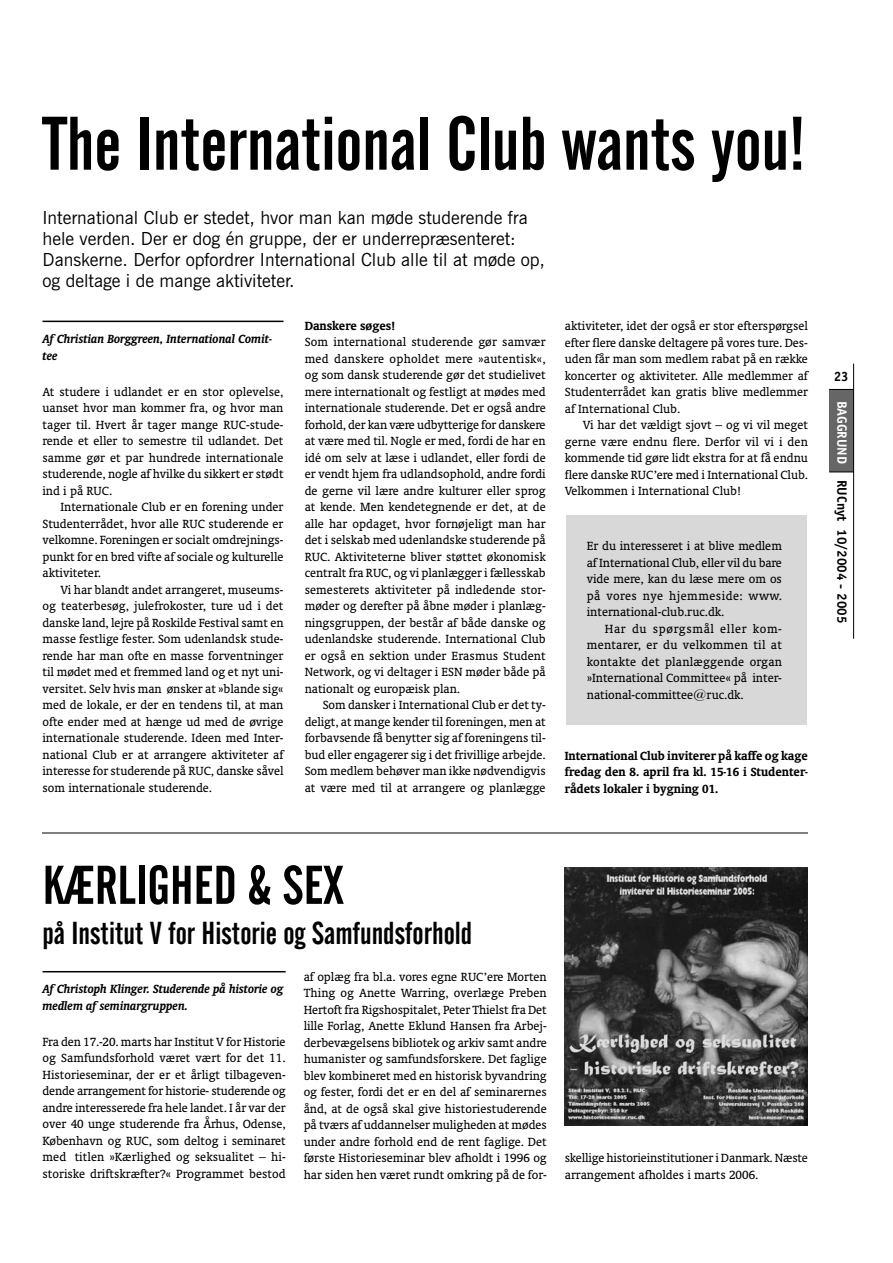
<style>
.page{position:relative;width:893px;height:1263px;background:#fff}
.page>*{position:absolute;margin:0;border:0;box-sizing:border-box;transform-origin:0 0}
.t1{font:75px "Alternate Gothic No 2 BT";color:#000}
.t2{font:54px "Alternate Gothic No 2 BT";color:#000}
.t3{font:31.5px "Alternate Gothic No 2 BT";color:#000}
.t4{font:18px/21px "News Gothic BT";color:#000}
.t5{font:13.5px/16.5px "Oranda BT";color:#000;text-align:justify}
.t6{font:700 13.5px/16.5px "Oranda BT";color:#000;text-align:justify}
.t7{font:italic 700 13.5px/16.5px "Oranda BT";color:#000}
.t8{font:700 13.5px "Officina Sans";color:#000}
.s1{color:#fff}
</style>
<div class="page">
<div style="left:829px;top:389px;width:24px;height:83px;background:#666"></div>
<hr style="left:853px;top:364px;width:1px;height:275px;background:#000">
<svg style="left:829px;top:389px;width:24px;height:1px"></svg>
<svg style="left:829px;top:472px;width:24px;height:1px"></svg>
<hr style="left:43px;top:321px;width:240px;height:1px;background:#000">
<div style="left:566px;top:515px;width:241px;height:209px;background:#d8d8d8"></div>
<hr style="left:43px;top:832px;width:765px;height:2px;background:#7f7f7f">
<img style="left:565px;top:867px;width:243px;height:258px">
<hr style="left:43px;top:971px;width:243px;height:1px;background:#000">
<h1 class="t1" style="left:43px;top:116px;width:764px">The International Club wants you!</h1>
<h3 class="t4" style="left:43px;top:209px;width:504px">International Club er stedet, hvor man kan møde studerende fra hele verden. Der er dog én gruppe, der er underrepræsenteret:<br>Danskerne. Derfor opfordrer International Club alle til at møde op, og deltage i de mange aktiviteter.</h3>
<p class="t7" style="left:43px;top:332px;width:231px">Af Christian Borggreen, International Comit&shy;tee</p>
<p class="t5" style="left:43px;top:384px;width:243px">At studere i udlandet er en stor oplevelse, uanset hvor man kommer fra, og hvor man tager til. Hvert år tager mange RUC-stude&shy;rende et eller to semestre til udlandet. Det samme gør et par hundrede internationale studerende, nogle af hvilke du sikkert er stødt ind i på RUC.</p>
<p class="t5" style="left:43px;top:500px;width:242px;text-indent:18px">Internationale Club er en forening under Studenterrådet, hvor alle RUC studerende er velkomne. Foreningen er socialt omdrejnings&shy;punkt for en bred vifte af sociale og kulturelle aktiviteter.</p>
<p class="t5" style="left:43px;top:582px;width:242px;text-indent:18px">Vi har blandt andet arrangeret, museums&shy;og teaterbesøg, julefrokoster, ture ud i det danske land, lejre på Roskilde Festival samt en masse festlige fester. Som udenlandsk stude&shy;rende har man ofte en masse forventninger til mødet med et fremmed land og et nyt uni&shy;versitet. Selv hvis man ønsker at »blande sig« med de lokale, er der en tendens til, at man ofte ender med at hænge ud med de øvrige internationale studerende. Ideen med Inter&shy;national Club er at arrangere aktiviteter af interesse for studerende på RUC, danske såvel som internationale studerende.</p>
<p class="t6" style="left:305px;top:318px;width:92px">Danskere søges!</p>
<p class="t5" style="left:305px;top:335px;width:242px">Som international studerende gør samvær med danskere opholdet mere »autentisk«, og som dansk studerende gør det studielivet mere internationalt og festligt at mødes med internationale studerende. Det er også andre forhold, der kan være udbytterige for danskere at være med til. Nogle er med, fordi de har en idé om selv at læse i udlandet, eller fordi de er vendt hjem fra udlandsophold, andre fordi de gerne vil lære andre kulturer eller sprog at kende. Men kendetegnende er det, at de alle har opdaget, hvor fornøjeligt man har det i selskab med udenlandske studerende på RUC. Aktiviteterne bliver støttet økonomisk centralt fra RUC, og vi planlægger i fællesskab semesterets aktiviteter på indledende stor&shy;møder og derefter på åbne møder i planlæg&shy;ningsgruppen, der består af både danske og udenlandske studerende. International Club er også en sektion under Erasmus Student Network, og vi deltager i ESN møder både på nationalt og europæisk plan.</p>
<p class="t5" style="left:305px;top:698px;width:242px;text-indent:18px">Som dansker i International Club er det ty&shy;deligt, at mange kender til foreningen, men at forbavsende få benytter sig af foreningens til&shy;bud eller engagerer sig i det frivillige arbejde.<br>Som medlem behøver man ikke nødvendigvis at være med til at arrangere og planlægge</p>
<p class="t5" style="left:565px;top:319px;width:245px">aktiviteter, idet der også er stor efterspørgsel efter flere danske deltagere på vores ture. Des&shy;uden får man som medlem rabat på en række koncerter og aktiviteter. Alle medlemmer af Studenterrådet kan gratis blive medlemmer af International Club.</p>
<p class="t5" style="left:565px;top:418px;width:245px;text-indent:18px">Vi har det vældigt sjovt – og vi vil meget gerne være endnu flere. Derfor vil vi i den kommende tid gøre lidt ekstra for at få endnu flere danske RUC’ere med i International Club.<br>Velkommen i International Club!</p>
<p class="t5" style="left:587px;top:539px;width:197px">Er du interesseret i at blive medlem af International Club, eller vil du bare vide mere, kan du læse mere om os på vores nye hjemmeside: www. international-club.ruc.dk.</p>
<p class="t5" style="left:587px;top:621px;width:197px;text-indent:18px">Har du spørgsmål eller kom&shy;mentarer, er du velkommen til at kontakte det planlæggende organ »International Committee« på inter&shy;national-committee@ruc.dk.</p>
<p class="t6" style="left:565px;top:748px;width:245px">International Club inviterer på kaffe og kage fredag den 8. april fra kl. 15-16 i Studenter&shy;rådets lokaler i bygning 01.</p>
<p class="t8" style="left:834px;top:371px;width:17px">23</p>
<p class="t8" style="left:847px;top:400px;width:224px;rotate:90deg"><span class="s1">BAGGRUND</span> RUCnyt 10/2004 - 2005</p>
<h2 class="t2" style="left:43px;top:865px;width:303px">KÆRLIGHED &amp; SEX</h2>
<h3 class="t3" style="left:43px;top:922px;width:431px">på Institut V for Historie og Samfundsforhold</h3>
<p class="t5" style="left:304px;top:969px;width:245px">af oplæg fra bl.a. vores egne RUC’ere Morten Thing og Anette Warring, overlæge Preben Hertoft fra Rigshospitalet, Peter Thielst fra Det lille Forlag, Anette Eklund Hansen fra Arbej&shy;derbevægelsens bibliotek og arkiv samt andre humanister og samfundsforskere. Det faglige blev kombineret med en historisk byvandring og fester, fordi det er en del af seminarernes ånd, at de også skal give historiestuderende på tværs af uddannelser muligheden at mødes under andre forhold end de rent faglige. Det første Historieseminar blev afholdt i 1996 og har siden hen været rundt omkring på de for-</p>
<p class="t7" style="left:43px;top:982px;width:242px">Af Christoph Klinger. Studerende på historie og medlem af seminargruppen.</p>
<p class="t5" style="left:43px;top:1034px;width:245px">Fra den 17.-20. marts har Institut V for Historie og Samfundsforhold været vært for det 11.<br>Historieseminar, der er et årligt tilbageven&shy;dende arrangement for historie- studerende og andre interesserede fra hele landet. I år var der over 40 unge studerende fra Århus, Odense, København og RUC, som deltog i seminaret med titlen »Kærlighed og seksualitet – hi&shy;storiske driftskræfter?« Programmet bestod</p>
<p class="t5" style="left:565px;top:1151px;width:245px">skellige historieinstitutioner i Danmark. Næste arrangement afholdes i marts 2006.</p>
</div>
